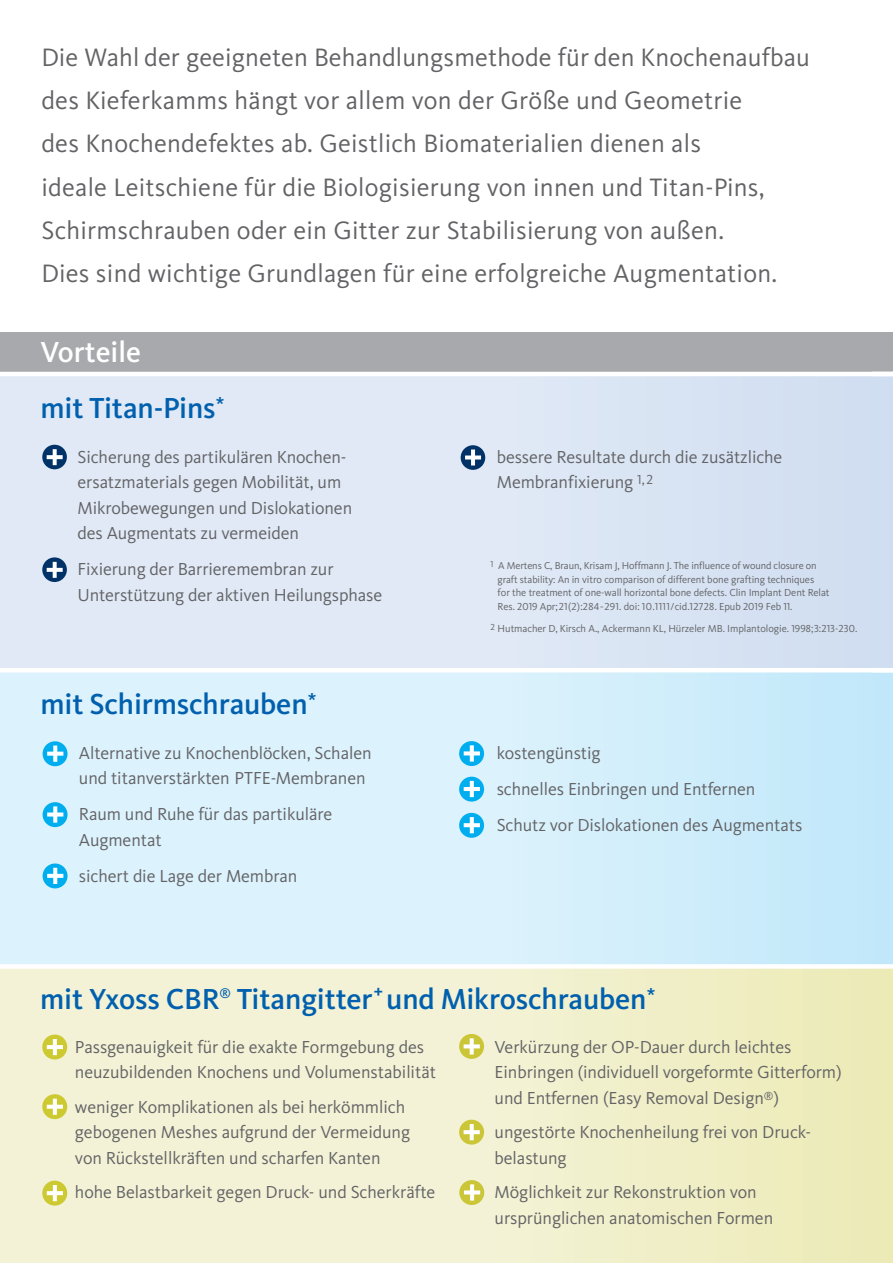
<style>
.page{position:relative;width:893px;height:1263px;background:#fff}
.page>*{position:absolute;margin:0;border:0;box-sizing:border-box;transform-origin:0 0}
.t1{font:500 30px "Kievit Pro";letter-spacing:-.005em;color:#0160ae}
.t2{font:500 30px "Kievit Pro";color:#fff}
.t3{font:26.1px/43px "Kievit Pro";letter-spacing:.01em;color:#636366}
.t4{font:18px/25.5px "Kievit Pro";letter-spacing:-.005em;color:#636366}
.t5{font:500 13.5px "Kievit Pro";color:#0160ae}
.t6{font:10.5px/13.5px "Kievit Pro";letter-spacing:-.005em;color:#636366}
.t7{font:10.35px "Kievit Pro";letter-spacing:-.01em;color:#636366}
.s1{font-family:"Koz Min Pr 6 N";font-weight:500}
.s2{font-size:10.35px}
</style>
<div class="page">
<div style="left:0;top:670px;width:893px;height:297px;background:#dcf2fc"></div>
<div style="left:0;top:374px;width:893px;height:296px;background:#e0e9f5"></div>
<div style="left:0;top:967px;width:893px;height:296px;background:#f3f2d6"></div>
<div style="left:498px;top:670px;width:395px;height:297px;background:linear-gradient(to right,#dcf2fc,#c0e7fa)"></div>
<div style="left:499px;top:374px;width:394px;height:296px;background:#d8e4f3"></div>
<div style="left:493px;top:967px;width:400px;height:296px;background:linear-gradient(to right,#f3f2d5,#eceab5)"></div>
<div style="left:0;top:964px;width:893px;height:5px;background:#fff"></div>
<hr style="left:0;top:668px;width:893px;height:4px;background:#fff">
<div style="left:42px;top:445px;width:25px;height:24px;background:#003268;border-radius:50%"></div>
<svg style="left:47px;top:449px;width:16px;height:16px"></svg>
<svg style="left:42px;top:557px;width:25px;height:25px"></svg>
<svg style="left:47px;top:562px;width:16px;height:16px"></svg>
<div style="left:461px;top:445px;width:24px;height:25px;background:#003268;border-radius:50%"></div>
<svg style="left:465px;top:449px;width:16px;height:16px"></svg>
<div style="left:42px;top:1034px;width:25px;height:25px;background:#cdc931;border-radius:50%"></div>
<svg style="left:47px;top:1039px;width:16px;height:16px"></svg>
<div style="left:42px;top:1094px;width:25px;height:25px;background:#cdc931;border-radius:50%"></div>
<svg style="left:47px;top:1098px;width:16px;height:17px"></svg>
<div style="left:42px;top:1181px;width:25px;height:24px;background:#cdc931;border-radius:50%"></div>
<svg style="left:47px;top:1185px;width:16px;height:16px"></svg>
<div style="left:459px;top:1180px;width:25px;height:25px;background:#cbc637;border-radius:50%"></div>
<svg style="left:464px;top:1184px;width:16px;height:16px"></svg>
<div style="left:43px;top:741px;width:25px;height:25px;background:#00aeef;border-radius:50%"></div>
<svg style="left:47px;top:745px;width:16px;height:17px"></svg>
<div style="left:43px;top:802px;width:25px;height:25px;background:#00aeef;border-radius:50%"></div>
<svg style="left:47px;top:806px;width:16px;height:17px"></svg>
<svg style="left:43px;top:863px;width:25px;height:25px"></svg>
<svg style="left:47px;top:868px;width:16px;height:16px"></svg>
<div style="left:459px;top:741px;width:25px;height:25px;background:#00aeef;border-radius:50%"></div>
<svg style="left:464px;top:745px;width:16px;height:16px"></svg>
<div style="left:459px;top:777px;width:25px;height:24px;background:#00aeef;border-radius:50%"></div>
<svg style="left:464px;top:781px;width:16px;height:16px"></svg>
<div style="left:459px;top:813px;width:25px;height:25px;background:#00aeef;border-radius:50%"></div>
<svg style="left:464px;top:817px;width:16px;height:16px"></svg>
<div style="left:459px;top:1034px;width:25px;height:25px;background:#cbc637;border-radius:50%"></div>
<svg style="left:464px;top:1038px;width:16px;height:16px"></svg>
<div style="left:459px;top:1120px;width:25px;height:24px;background:#cbc637;border-radius:50%"></div>
<svg style="left:464px;top:1124px;width:16px;height:16px"></svg>
<div style="left:0;top:332px;width:893px;height:42px;background:#a8a9ad"></div>
<hr style="left:0;top:372px;width:893px;height:4px;background:#fff">
<p class="t3" style="left:41px;top:38px;width:770px">Die Wahl der geeigneten Behandlungsmethode für den Knochenaufbau des Kieferkamms hängt vor allem von der Größe und Geometrie<br>des Knochendefektes ab. Geistlich Biomaterialien dienen als<br>ideale Leitschiene für die Biologisierung von innen und Titan-Pins, Schirmschrauben oder ein Gitter zur Stabilisierung von außen.<br>Dies sind wichtige Grundlagen für eine erfolgreiche Augmentation.</p>
<h1 class="t2" style="left:41px;top:340px;width:102px">Vorteile</h1>
<h1 class="t1" style="left:40px;top:396px;width:186px">mit Titan-Pins<sup>*</sup></h1>
<p class="t4" style="left:78px;top:446px;width:276px">Sicherung des partikulären Knochen&shy;ersatzmaterials gegen Mobilität, um Mikrobewegungen und Dislokationen des Augmentats zu vermeiden</p>
<p class="t4" style="left:78px;top:558px;width:306px">Fixierung der Barrieremembran zur<br>Unterstützung der aktiven Heilungsphase</p>
<h1 class="t1" style="left:40px;top:692px;width:278px">mit Schirmschrauben<sup>*</sup></h1>
<p class="t4" style="left:79px;top:742px;width:294px">Alternative zu Knochenblöcken, Schalen und titanverstärkten PTFE-Membranen</p>
<p class="t4" style="left:79px;top:803px;width:255px">Raum und Ruhe fu<span class="s1">̈</span>r das partikuläre<br>Augmentat</p>
<p class="t4" style="left:79px;top:865px;width:220px">sichert die Lage der Membran</p>
<p class="t4" style="left:497px;top:445px;width:287px">bessere Resultate durch die zusätzliche<br>Membranfixierung <sup>1,</sup> <sup>2</sup></p>
<p class="t7" style="left:490px;top:562px;width:328px"><sup>1</sup> A Mertens C, Braun, Krisam J, Hoffmann J. The influence of wound closure on</p>
<p class="t6" style="left:498px;top:573px;width:333px"><span class="s2">graft stability: An</span> in vitro comparison of different bone grafting techniques<br>for the treatment of one-wall horizontal bone defects. Clin Implant Dent Relat<br>Res. 2019 Apr;21(2):284-291. doi: 10.1111/cid.12728. Epub 2019 Feb 11.</p>
<p class="t6" style="left:490px;top:623px;width:368px"><sup>2</sup> Hutmacher D, Kirsch A., Ackermann KL, Hürzeler MB. Implantologie. 1998;3:213-230.</p>
<p class="t4" style="left:497px;top:737px;width:307px;line-height:36px">kostengünstig<br>schnelles Einbringen und Entfernen<br>Schutz vor Dislokationen des Augmentats</p>
<h1 class="t1" style="left:40px;top:988px;width:181px">mit Yxoss CBR</h1>
<p class="t5" style="left:219px;top:988px;width:13px">®</p>
<h1 class="t1" style="left:237px;top:988px;width:421px">Titangitter<sup>+</sup> und Mikroschrauben<sup>*</sup></h1>
<p class="t4" style="left:75px;top:1035px;width:363px">Passgenauigkeit fu<span class="s1">̈</span>r die exakte Formgebung des neuzubildenden Knochens und Volumenstabilität</p>
<p class="t4" style="left:75px;top:1095px;width:337px">weniger Komplikationen als bei herkömmlich gebogenen Meshes aufgrund der Vermeidung von Ru<span class="s1">̈</span>ckstellkräften und scharfen Kanten</p>
<p class="t4" style="left:75px;top:1181px;width:362px">hohe Belastbarkeit gegen Druck- und Scherkräfte</p>
<p class="t4" style="left:495px;top:1035px;width:348px">Verku<span class="s1">̈</span>rzung der OP-Dauer durch leichtes<br>Einbringen (individuell vorgeformte Gitterform) und Entfernen (Easy Removal Design<sup>®</sup>)</p>
<p class="t4" style="left:495px;top:1121px;width:318px">ungestörte Knochenheilung frei von Druck&shy;belastung</p>
<p class="t4" style="left:495px;top:1181px;width:280px">Möglichkeit zur Rekonstruktion von ursprünglichen anatomischen Formen</p>
</div>
